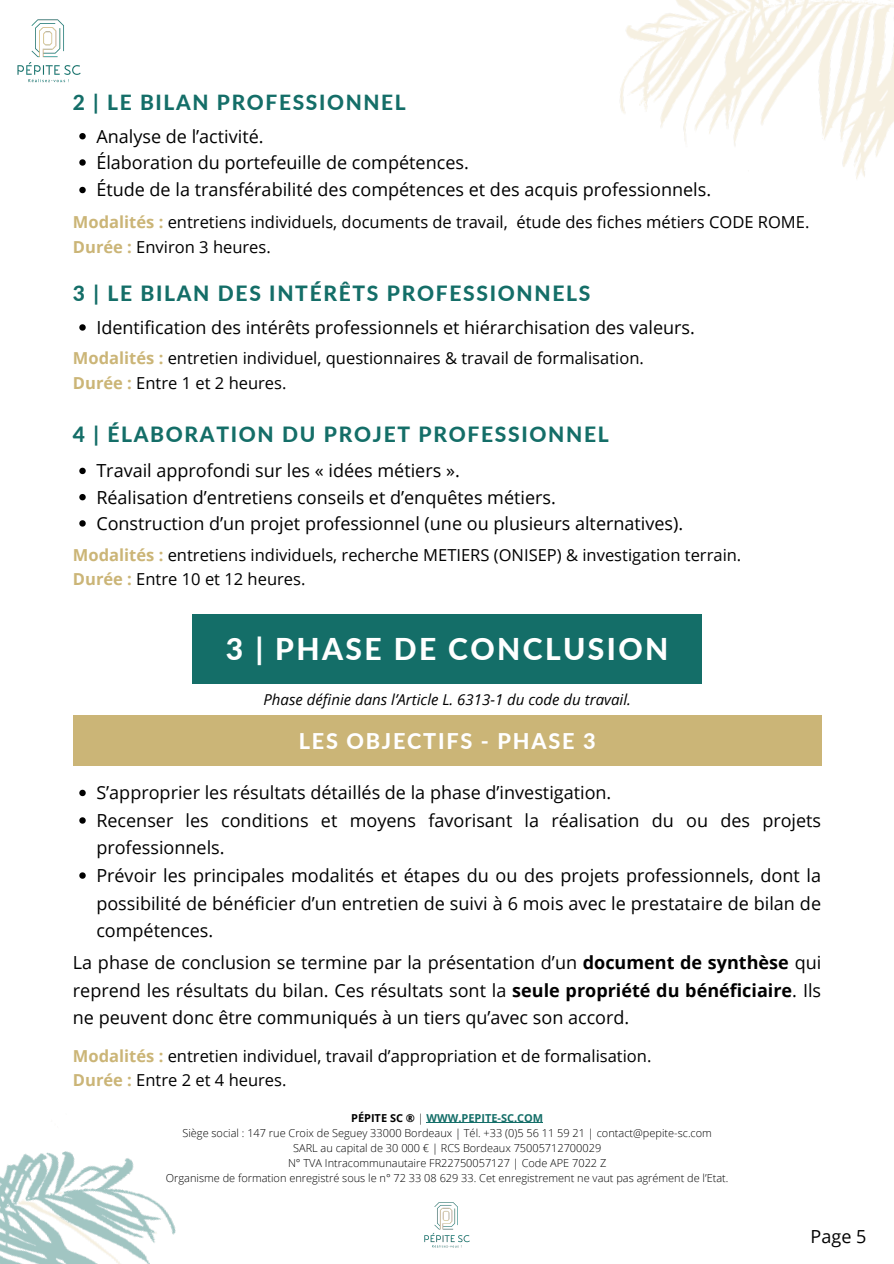
<style>
.page{position:relative;width:894px;height:1264px;background:#fff}
.page>*{position:absolute;margin:0;border:0;box-sizing:border-box;transform-origin:0 0}
.t1{font:800 30px "Lato";letter-spacing:.08em;color:#fff}
.t2{font:800 21.6px "Lato";letter-spacing:.08em;color:#fff}
.t3{font:800 21px "Lato";letter-spacing:.08em;color:#146e68}
.t4{font:800 20.85px "Lato";letter-spacing:.08em;color:#146e68}
.t5{font:18px/27.5px "Open Sans";color:#000;text-align:justify}
.t6{font:16.5px "Open Sans";color:#000}
.t7{font:italic 15px "Open Sans";color:#000}
.t8{font:300 10.95px "Open Sans";color:#000}
.t9{font:700 10.95px "Open Sans";color:#146e68}
.s1{font-weight:700;color:#cbb577}
.s2{font-weight:700}
.s3{color:#000}
.s4{font-weight:300;color:#000}
</style>
<div class="page">
<img style="left:620px;top:0;width:273px;height:179px">
<img style="left:424px;top:1202px;width:45px;height:45px">
<img style="left:17px;top:19px;width:63px;height:63px">
<img style="left:0;top:1151px;width:176px;height:112px">
<hr style="left:426px;top:1122px;width:117px;height:1px;background:#146e68">
<svg style="left:79px;top:133px;width:7px;height:6px"></svg>
<svg style="left:79px;top:159px;width:7px;height:7px"></svg>
<svg style="left:79px;top:187px;width:7px;height:6px"></svg>
<svg style="left:79px;top:324px;width:7px;height:7px"></svg>
<svg style="left:79px;top:467px;width:7px;height:7px"></svg>
<svg style="left:79px;top:494px;width:7px;height:6px"></svg>
<svg style="left:79px;top:520px;width:7px;height:6px"></svg>
<div style="left:192px;top:613px;width:509px;height:70px;background:#146e68"></div>
<div style="left:73px;top:715px;width:748px;height:51px;background:#cbb577"></div>
<svg style="left:79px;top:789px;width:7px;height:7px"></svg>
<svg style="left:79px;top:817px;width:7px;height:6px"></svg>
<svg style="left:79px;top:872px;width:7px;height:6px"></svg>
<p class="t4" style="left:73px;top:89px;width:334px">2 | LE BILAN PROFESSIONNEL</p>
<p class="t5" style="left:96px;top:122px;width:169px">Analyse de l’activité.</p>
<p class="t5" style="left:96px;top:148px;width:374px">Élaboration du portefeuille de compétences.</p>
<p class="t5" style="left:96px;top:176px;width:616px">Étude de la transférabilité des compétences et des acquis professionnels.</p>
<p class="t6" style="left:73px;top:211px;width:737px"><span class="s1">Modalités :</span> entretiens individuels, documents de travail, étude des fiches métiers CODE ROME.</p>
<p class="t6" style="left:73px;top:235px;width:199px"><span class="s1">Durée :</span> Environ 3 heures.</p>
<p class="t3" style="left:73px;top:280px;width:519px">3 | LE BILAN DES INTÉRÊTS PROFESSIONNELS</p>
<p class="t5" style="left:96px;top:313px;width:600px">Identification des intérêts professionnels et hiérarchisation des valeurs.</p>
<p class="t6" style="left:73px;top:347px;width:572px"><span class="s1">Modalités :</span> entretien individuel, questionnaires &amp; travail de formalisation.</p>
<p class="t6" style="left:73px;top:371px;width:215px"><span class="s1">Durée :</span> Entre 1 et 2 heures.</p>
<p class="t3" style="left:73px;top:421px;width:537px">4 | ÉLABORATION DU PROJET PROFESSIONNEL</p>
<p class="t5" style="left:96px;top:456px;width:365px">Travail approfondi sur les « idées métiers ».</p>
<p class="t5" style="left:96px;top:483px;width:461px">Réalisation d’entretiens conseils et d’enquêtes métiers.</p>
<p class="t5" style="left:96px;top:509px;width:588px">Construction d’un projet professionnel (une ou plusieurs alternatives).</p>
<p class="t6" style="left:73px;top:543px;width:669px"><span class="s1">Modalités :</span> entretiens individuels, recherche METIERS (ONISEP) &amp; investigation terrain.</p>
<p class="t6" style="left:73px;top:567px;width:234px"><span class="s1">Durée :</span> Entre 10 et 12 heures.</p>
<p class="t1" style="left:226px;top:630px;width:444px">3 | PHASE DE CONCLUSION</p>
<p class="t7" style="left:263px;top:688px;width:369px">Phase définie dans l’Article L. 6313-1 du code du travail.</p>
<p class="t2" style="left:299px;top:727px;width:298px">LES OBJECTIFS - PHASE 3</p>
<p class="t5" style="left:96px;top:778px;width:516px">S’approprier les résultats détaillés de la phase d’investigation.</p>
<p class="t5" style="left:96px;top:806px;width:726px">Recenser les conditions et moyens favorisant la réalisation du ou des projets professionnels.</p>
<p class="t5" style="left:96px;top:861px;width:726px">Prévoir les principales modalités et étapes du ou des projets professionnels, dont la possibilité de bénéficier d’un entretien de suivi à 6 mois avec le prestataire de bilan de compétences.</p>
<p class="t5" style="left:73px;top:948px;width:749px">La phase de conclusion se termine par la présentation d’un <span class="s2">document de synthèse</span> qui reprend les résultats du bilan. Ces résultats sont la <span class="s2">seule propriété du bénéficiaire</span>. Ils ne peuvent donc être communiqués à un tiers qu’avec son accord.</p>
<p class="t6" style="left:73px;top:1043px;width:580px"><span class="s1">Modalités :</span> entretien individuel, travail d’appropriation et de formalisation.</p>
<p class="t6" style="left:73px;top:1068px;width:215px"><span class="s1">Durée :</span> Entre 2 et 4 heures.</p>
<p class="t9" style="left:351px;top:1109px;width:193px"><span class="s3">PÉPITE SC ®</span> <span class="s4">|</span> WWW.PEPITE-SC.COM</p>
<p class="t8" style="left:182px;top:1125px;width:530px">Siège social : 147 rue Croix de Seguey 33000 Bordeaux | Tél. +33 (0)5 56 11 59 21 | contact@pepite-sc.com</p>
<p class="t8" style="left:293px;top:1140px;width:309px">SARL au capital de 30 000 € | RCS Bordeaux 75005712700029</p>
<p class="t8" style="left:288px;top:1155px;width:320px">N° TVA Intracommunautaire FR22750057127 | Code APE 7022 Z</p>
<p class="t8" style="left:166px;top:1170px;width:564px">Organisme de formation enregistré sous le n° 72 33 08 629 33. Cet enregistrement ne vaut pas agrément de l’Etat.</p>
<p class="t5" style="left:810px;top:1222px;width:57px">Page 5</p>
</div>
